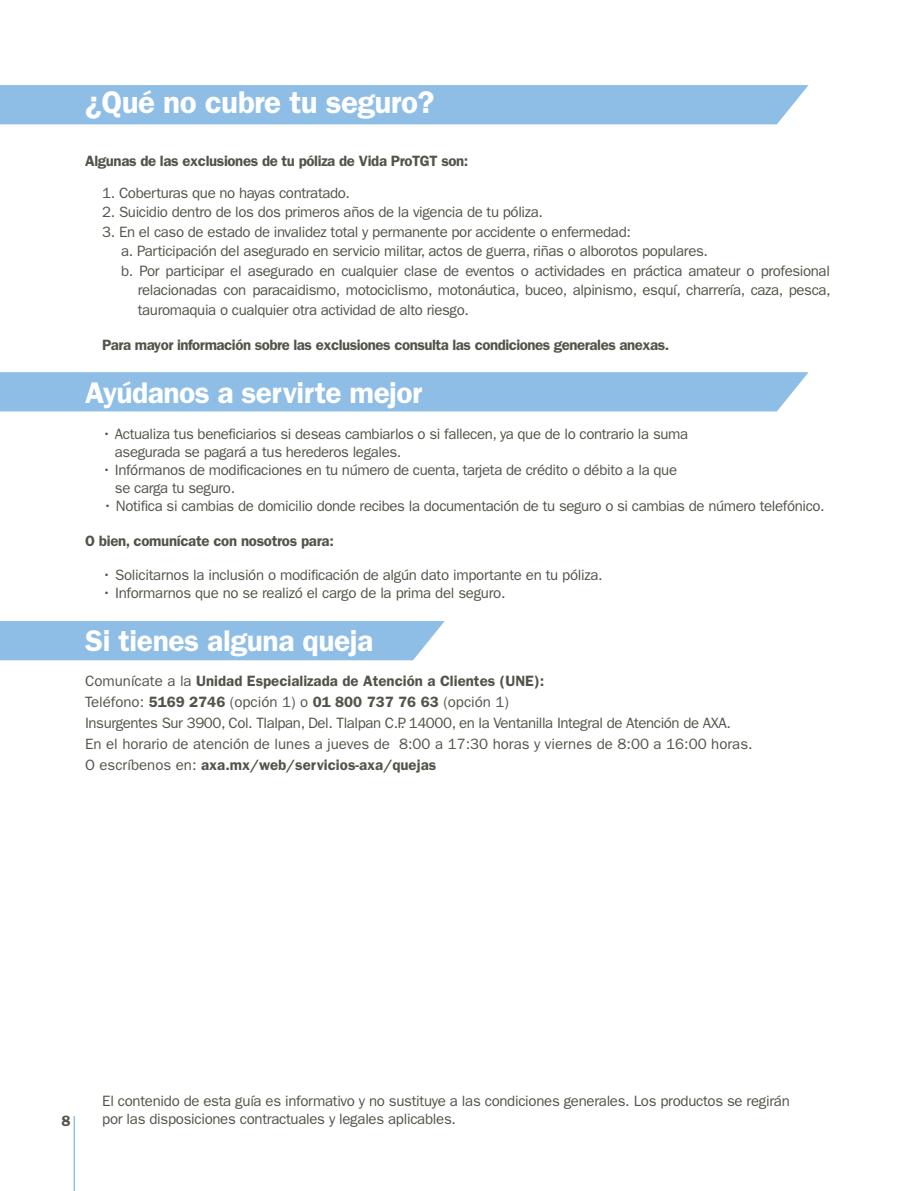
<style>
.page{position:relative;width:915px;height:1191px;background:#fff}
.page>*{position:absolute;margin:0;border:0;box-sizing:border-box;transform-origin:0 0}
.t1{font:600 31.5px "ITC Franklin Gothic Std";letter-spacing:-.02em;color:#fff}
.t2{font:600 30px "ITC Franklin Gothic Std";letter-spacing:-.015em;color:#fff}
.t3{font:15px/21px "ITC Franklin Gothic Std";letter-spacing:-.025em;color:#54534a}
.t4{font:600 15px "ITC Franklin Gothic Std";letter-spacing:-.03em;color:#54534a}
.s1{font-weight:600}
</style>
<div class="page">
<hr style="left:74px;top:1116px;width:1px;height:75px;background:#5da9dd">
<div style="left:0;top:85px;width:808px;height:39px;background:#8ebde6"></div>
<div style="left:0;top:372px;width:808px;height:39px;background:#8ebde6"></div>
<div style="left:0;top:621px;width:444px;height:39px;background:#8ebde6"></div>
<h1 class="t1" style="left:85px;top:84px;width:351px">¿Qué no cubre tu seguro?</h1>
<p class="t4" style="left:85px;top:152px;width:385px">Algunas de las exclusiones de tu póliza de Vida ProTGT son:</p>
<p class="t3" style="left:102px;top:182px;width:249px">1. Coberturas que no hayas contratado.</p>
<p class="t3" style="left:102px;top:202px;width:442px">2. Suicidio dentro de los dos primeros años de la vigencia de tu póliza.</p>
<p class="t3" style="left:102px;top:221px;width:530px">3. En el caso de estado de invalidez total y permanente por accidente o enfermedad:</p>
<p class="t3" style="left:121px;top:241px;width:588px">a. Participación del asegurado en servicio militar, actos de guerra, riñas o alborotos populares.</p>
<p class="t3" style="left:121px;top:260px;width:710px">b. Por participar el asegurado en cualquier clase de eventos o actividades en práctica amateur o profesional</p>
<p class="t3" style="left:138px;top:280px;width:694px">relacionadas con paracaidismo, motociclismo, motonáutica, buceo, alpinismo, esquí, charrería, caza, pesca,</p>
<p class="t3" style="left:138px;top:299px;width:332px">tauromaquia o cualquier otra actividad de alto riesgo.</p>
<p class="t4" style="left:102px;top:336px;width:568px">Para mayor información sobre las exclusiones consulta las condiciones generales anexas.</p>
<h2 class="t2" style="left:85px;top:375px;width:338px">Ayúdanos a servirte mejor</h2>
<p class="t3" style="left:115px;top:425px;width:574px;line-height:18px;text-indent:-13px">• Actualiza tus beneficiarios si deseas cambiarlos o si fallecen, ya que de lo contrario la suma asegurada se pagará a tus herederos legales.</p>
<p class="t3" style="left:115px;top:461px;width:563px;line-height:18px;text-indent:-13px">• Infórmanos de modificaciones en tu número de cuenta, tarjeta de crédito o débito a la que se carga tu seguro.</p>
<p class="t3" style="left:103px;top:496px;width:722px">• Notifica si cambias de domicilio donde recibes la documentación de tu seguro o si cambias de número telefónico.</p>
<p class="t4" style="left:85px;top:532px;width:250px">O bien, comunícate con nosotros para:</p>
<p class="t3" style="left:102px;top:565px;width:502px">• Solicitarnos la inclusión o modificación de algún dato importante en tu póliza.</p>
<p class="t3" style="left:102px;top:583px;width:405px">• Informarnos que no se realizó el cargo de la prima del seguro.</p>
<h2 class="t2" style="left:85px;top:623px;width:290px">Si tienes alguna queja</h2>
<p class="t3" style="left:85px;top:671px;width:668px">Comunícate a la <span class="s1">Unidad Especializada de Atención a Clientes (UNE):<br></span>Teléfono: <span class="s1">5169 2746</span> (opción 1) o <span class="s1">01 800 737 76 63</span> (opción 1)<br>Insurgentes Sur 3900, Col. Tlalpan, Del. Tlalpan C.P. 14000, en la Ventanilla Integral de Atención de AXA.<br>En el horario de atención de lunes a jueves de 8:00 a 17:30 horas y viernes de 8:00 a 16:00 horas.<br>O escríbenos en: <span class="s1">axa.mx/web/servicios-axa/quejas</span></p>
<p class="t4" style="left:62px;top:1112px;width:10px">8</p>
<p class="t3" style="left:102px;top:1091px;width:688px;line-height:18px">El contenido de esta guía es informativo y no sustituye a las condiciones generales. Los productos se regirán por las disposiciones contractuales y legales aplicables.</p>
</div>
